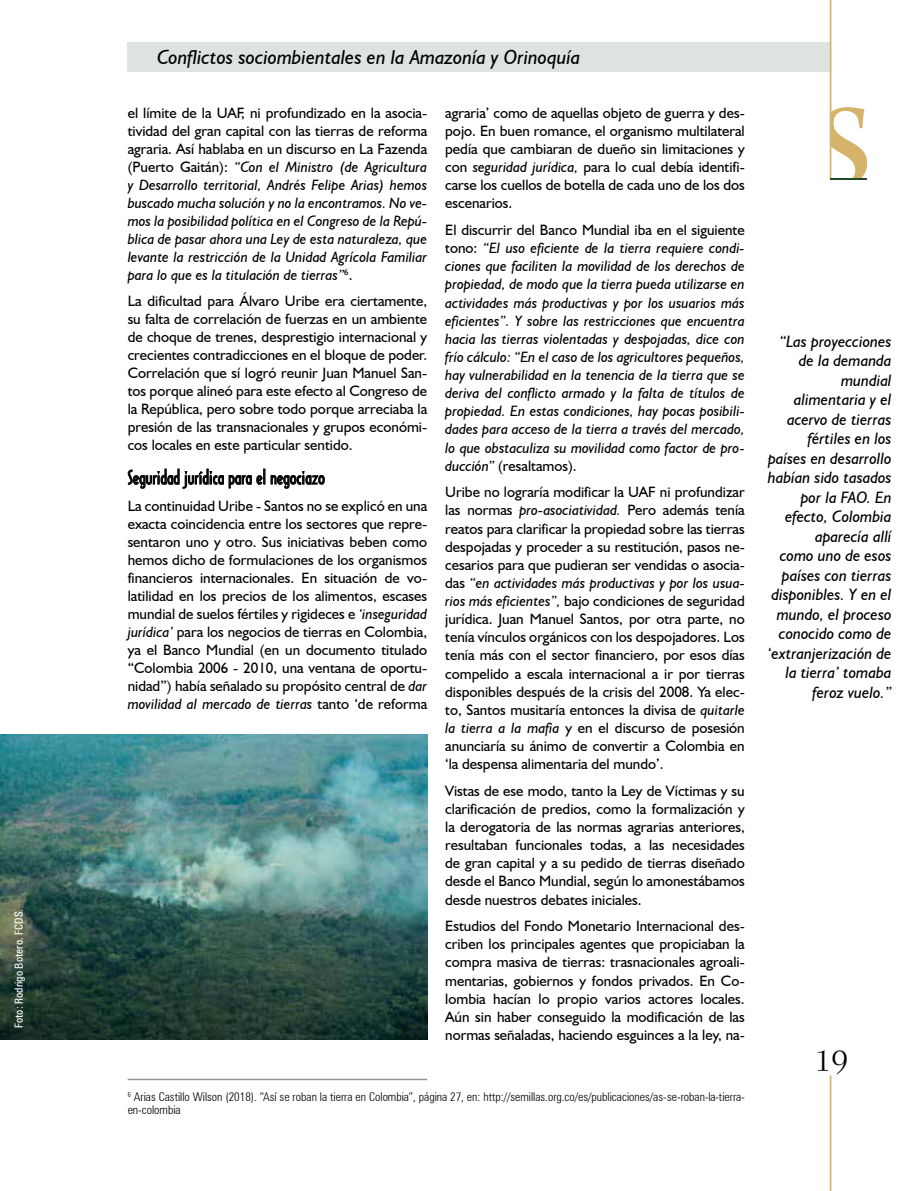
<style>
.page{position:relative;width:915px;height:1191px;background:#fff}
.page>*{position:absolute;margin:0;border:0;box-sizing:border-box;transform-origin:0 0}
.t1{font:30px "Bernhard Modern BT";color:#000}
.t2{font:italic 20.25px "Humanist 521 BT";color:#000}
.t3{font:18px "Architecture Plain";color:#000}
.t4{font:italic 16.5px/19.5px "Humanist 521 BT";color:#000;text-align:right}
.t5{font:15px/18.1px "Humanist 521 BT";color:#000;text-align:justify}
.t6{font:italic 15px/18.1px "Humanist 521 BT";color:#000;text-align:justify}
.t7{font:300 condensed 12px/13.5px "Zurich BT";color:#000}
.t8{font:condensed 11.25px "Zurich BT";color:#fff}
.s1{font-style:normal}
.s2{font-style:italic}
</style>
<div class="page">
<svg style="left:829px;top:1075px;width:2px;height:116px"></svg>
<div style="left:128px;top:43px;width:701px;height:29px;background:#dde4df"></div>
<svg style="left:829px;top:0;width:37px;height:178px"></svg>
<hr style="left:829px;top:178px;width:37px;height:1px;background:#1e4a28">
<hr style="left:128px;top:1078px;width:299px;height:2px;background:#939598">
<svg style="left:128px;top:469px;width:95px;height:19px"></svg>
<svg style="left:229px;top:469px;width:36px;height:19px"></svg>
<svg style="left:271px;top:471px;width:53px;height:17px"></svg>
<img style="left:0;top:734px;width:427px;height:305px">
<p class="t8" style="left:12px;top:1028px;width:121px;rotate:-90deg">Foto: Rodrigo Botero. FCDS.</p>
<h2 class="t2" style="left:157px;top:45px;width:424px">Conflictos sociombientales en la Amazonía y Orinoquía</h2>
<p class="t6" style="left:128px;top:103px;width:301px"><span class="s1">el límite de la UAF, ni profundizado en la asocia&shy;tividad del gran capital con las tierras de reforma agraria. Así hablaba en un discurso en La Fazenda (Puerto Gaitán):</span> “Con el Ministro (de Agricultura y Desarrollo territorial, Andrés Felipe Arias) hemos buscado mucha solución y no la encontramos. No ve&shy;mos la posibilidad política en el Congreso de la Repú&shy;blica de pasar ahora una Ley de esta naturaleza, que levante la restricción de la Unidad Agrícola Familiar para lo que es la titulación de tierras”<sup>6</sup><span class="s1">.</span></p>
<p class="t5" style="left:128px;top:292px;width:301px">La dificultad para Álvaro Uribe era ciertamente, su falta de correlación de fuerzas en un ambiente de choque de trenes, desprestigio internacional y crecientes contradicciones en el bloque de poder.<br>Correlación que sí logró reunir Juan Manuel San&shy;tos porque alineó para este efecto al Congreso de la República, pero sobre todo porque arreciaba la presión de las transnacionales y grupos económi&shy;cos locales en este particular sentido.</p>
<p class="t3" style="left:128px;top:466px;width:199px">Seguridad jurídica para el negociazo</p>
<p class="t5" style="left:128px;top:496px;width:301px">La continuidad Uribe - Santos no se explicó en una exacta coincidencia entre los sectores que repre&shy;sentaron uno y otro. Sus iniciativas beben como hemos dicho de formulaciones de los organismos financieros internacionales. En situación de vo&shy;latilidad en los precios de los alimentos, escases mundial de suelos fértiles y rigideces e <span class="s2">‘inseguridad jurídica’</span> para los negocios de tierras en Colombia, ya el Banco Mundial (en un documento titulado “Colombia 2006 - 2010, una ventana de oportu&shy;nidad”) había señalado su propósito central de <span class="s2">dar movilidad al mercado de tierras</span> tanto ‘de reforma</p>
<p class="t5" style="left:445px;top:103px;width:301px">agraria’ como de aquellas objeto de guerra y des&shy;pojo. En buen romance, el organismo multilateral pedía que cambiaran de dueño sin limitaciones y con <span class="s2">seguridad jurídica,</span> para lo cual debía identifi&shy;carse los cuellos de botella de cada uno de los dos escenarios.</p>
<p class="t6" style="left:445px;top:220px;width:301px"><span class="s1">El discurrir del Banco Mundial iba en el siguiente tono:</span> “El uso eficiente de la tierra requiere condi&shy;ciones que faciliten la movilidad de los derechos de propiedad, de modo que la tierra pueda utilizarse en actividades más productivas y por los usuarios más eficientes”. Y sobre las restricciones que encuentra hacia las tierras violentadas y despojadas, dice con frío cálculo: “En el caso de los agricultores pequeños, hay vulnerabilidad en la tenencia de la tierra que se deriva del conflicto armado y la falta de títulos de propiedad. En estas condiciones, hay pocas posibili&shy;dades para acceso de la tierra a través del mercado, lo que obstaculiza su movilidad como factor de pro&shy;ducción” <span class="s1">(resaltamos).</span></p>
<p class="t5" style="left:445px;top:483px;width:301px">Uribe no lograría modificar la UAF ni profundizar las normas <span class="s2">pro-asociatividad.</span> Pero además tenía reatos para clarificar la propiedad sobre las tierras despojadas y proceder a su restitución, pasos ne&shy;cesarios para que pudieran ser vendidas o asocia&shy;das <span class="s2">“en actividades más productivas y por los usua&shy;rios más eficientes”,</span> bajo condiciones de seguridad jurídica. Juan Manuel Santos, por otra parte, no tenía vínculos orgánicos con los despojadores. Los tenía más con el sector financiero, por esos días compelido a escala internacional a ir por tierras disponibles después de la crisis del 2008. Ya elec&shy;to, Santos musitaría entonces la divisa de <span class="s2">quitarle la tierra a la mafia</span> y en el discurso de posesión anunciaría su ánimo de convertir a Colombia en ‘la despensa alimentaria del mundo’.</p>
<p class="t5" style="left:445px;top:781px;width:301px">Vistas de ese modo, tanto la Ley de Víctimas y su clarificación de predios, como la formalización y la derogatoria de las normas agrarias anteriores, resultaban funcionales todas, a las necesidades de gran capital y a su pedido de tierras diseñado desde el Banco Mundial, según lo amonestábamos desde nuestros debates iniciales.</p>
<p class="t5" style="left:445px;top:916px;width:301px">Estudios del Fondo Monetario Internacional des&shy;criben los principales agentes que propiciaban la compra masiva de tierras: trasnacionales agroali&shy;mentarias, gobiernos y fondos privados. En Co&shy;lombia hacían lo propio varios actores locales.<br>Aún sin haber conseguido la modificación de las normas señaladas, haciendo esguinces a la ley, na-</p>
<p class="t7" style="left:128px;top:1089px;width:618px"><sup>6</sup> Arias Castillo Wilson (2018). “Así se roban la tierra en Colombia”, página 27, en: http://semillas.org.co/es/publicaciones/as-se-roban-la-tierra&shy;en-colombia</p>
<p class="t4" style="left:767px;top:331px;width:125px">“Las proyecciones de la demanda mundial alimentaria y el acervo de tierras fértiles en los países en desarrollo habían sido tasados por la FAO. En efecto, Colombia aparecía allí<br>como uno de esos países con tierras disponibles. Y en el mundo, el proceso conocido como de ‘extranjerización de la tierra’ tomaba feroz vuelo.”</p>
<h1 class="t1" style="left:814px;top:1040px;width:35px">19</h1>
</div>
